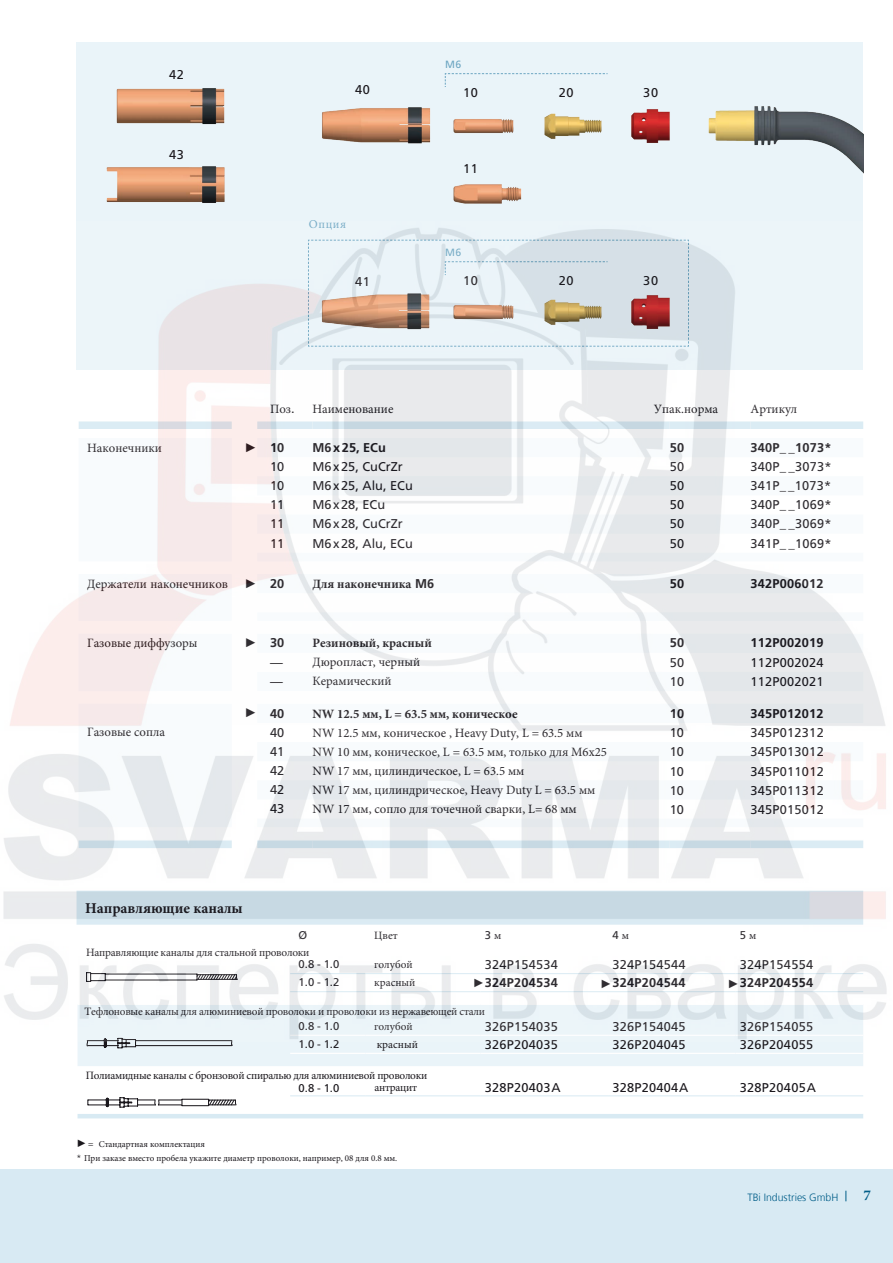
<style>
.page{position:relative;width:893px;height:1263px;background:#fff}
.page>*{position:absolute;margin:0;border:0;box-sizing:border-box;transform-origin:0 0}
.t1{font:700 15px "Minion Pro";color:#1a171c}
.t2{font:700 15px "Minion Pro";color:#005d88}
.t3{font:12.75px "Frutiger LT Std";letter-spacing:.02em;color:#1a171c}
.t4{font:12.75px "Minion Pro";color:#1a171c}
.t5{font:700 12.75px "Frutiger LT Std";letter-spacing:.02em;color:#1a171c}
.t6{font:700 12.75px "Minion Pro";color:#1a171c}
.t7{font:12.75px "Frutiger LT Std";color:#1a171c}
.t8{font:700 12.75px "Frutiger LT Std";color:#1a171c}
.t9{font:12px "Minion Pro";letter-spacing:.05em;color:#6da6c2}
.t10{font:11.25px "Minion Pro";letter-spacing:-.02em;color:#1a171c}
.t11{font:11.25px "Frutiger LT Std";color:#1a171c}
.t12{font:11.25px "Minion Pro";color:#1a171c}
.t13{font:300 10.5px "Frutiger";color:#005d88}
.t14{font:10.5px "Frutiger LT Std";color:#6da6c2}
.t15{font:9px/13.6px "Minion Pro";color:#1a171c}
.s1{font-family:"Frutiger LT Std"}
.s2{font-family:"Arial";font-weight:400}
.s3{font-family:"Minion Pro"}
.s4{font-family:"Arial";font-weight:400;font-size:12px}
.s5{font-family:"Times New Roman";font-size:10.5px}
.s6{font-family:"Frutiger";font-weight:300}
</style>
<div class="page">
<div style="left:0;top:1169px;width:893px;height:94px;background:#d8eaf3"></div>
<div style="left:77px;top:43px;width:786px;height:327px;background:#eaf4f9"></div>
<img style="left:453px;top:119px;width:61px;height:14px">
<img style="left:708px;top:106px;width:155px;height:67px">
<div style="left:78px;top:1041px;width:785px;height:25px;background:#eaf4f9"></div>
<hr style="left:78px;top:1114px;width:785px;height:4px;background:#d8eaf3">
<hr style="left:290px;top:1053px;width:76px;height:1px;background:#fff">
<hr style="left:366px;top:1053px;width:114px;height:1px;background:#fff">
<hr style="left:480px;top:1053px;width:128px;height:1px;background:#fff">
<hr style="left:608px;top:1053px;width:128px;height:1px;background:#fff">
<hr style="left:736px;top:1053px;width:127px;height:1px;background:#fff">
<hr style="left:290px;top:1095px;width:76px;height:1px;background:#d8eaf3">
<hr style="left:366px;top:1095px;width:114px;height:1px;background:#d8eaf3">
<hr style="left:480px;top:1095px;width:128px;height:1px;background:#d8eaf3">
<hr style="left:608px;top:1095px;width:128px;height:1px;background:#d8eaf3">
<hr style="left:736px;top:1095px;width:127px;height:1px;background:#d8eaf3">
<svg style="left:86px;top:1041px;width:147px;height:8px"></svg>
<svg style="left:87px;top:1097px;width:150px;height:11px"></svg>
<img style="left:453px;top:184px;width:69px;height:20px">
<img style="left:544px;top:113px;width:58px;height:26px">
<img style="left:631px;top:109px;width:39px;height:34px">
<img style="left:322px;top:107px;width:109px;height:37px">
<img style="left:116px;top:88px;width:109px;height:37px">
<img style="left:106px;top:166px;width:119px;height:37px">
<svg style="left:445px;top:73px;width:163px;height:14px"></svg>
<img style="left:3px;top:222px;width:884px;height:819px">
<p class="t3" style="left:169px;top:67px;width:16px">42</p>
<p class="t3" style="left:169px;top:147px;width:16px">43</p>
<p class="t14" style="left:445px;top:58px;width:18px">M6</p>
<p class="t3" style="left:355px;top:82px;width:16px">40</p>
<p class="t3" style="left:463px;top:85px;width:16px">10</p>
<p class="t3" style="left:559px;top:85px;width:16px">20</p>
<p class="t3" style="left:643px;top:85px;width:16px">30</p>
<p class="t3" style="left:463px;top:161px;width:16px">11</p>
<p class="t9" style="left:309px;top:216px;width:39px">Опция</p>
<p class="t14" style="left:445px;top:246px;width:18px">M6</p>
<p class="t3" style="left:355px;top:274px;width:16px">41</p>
<p class="t3" style="left:643px;top:273px;width:16px">30</p>
<p class="t3" style="left:559px;top:273px;width:16px">20</p>
<p class="t3" style="left:463px;top:273px;width:16px">10</p>
<p class="t4" style="left:270px;top:400px;width:26px">Поз<span class="s1">.</span></p>
<p class="t4" style="left:313px;top:400px;width:82px">Наименование</p>
<p class="t4" style="left:654px;top:400px;width:66px">Упак.норма</p>
<p class="t4" style="left:750px;top:400px;width:48px">Артикул</p>
<p class="t4" style="left:87px;top:439px;width:76px">Наконечники</p>
<p class="t5" style="left:245px;top:440px;width:41px"><span class="s2">►</span> 10</p>
<p class="t8" style="left:313px;top:440px;width:75px">M6x25, ECu</p>
<p class="t5" style="left:670px;top:440px;width:16px">50</p>
<p class="t5" style="left:750px;top:440px;width:82px">340P_ _1073*</p>
<p class="t3" style="left:270px;top:459px;width:16px">10</p>
<p class="t7" style="left:313px;top:459px;width:92px">M6x25, CuCrZr</p>
<p class="t3" style="left:670px;top:459px;width:16px">50</p>
<p class="t3" style="left:750px;top:459px;width:82px">340P_ _3073*</p>
<p class="t3" style="left:270px;top:478px;width:16px">10</p>
<p class="t7" style="left:313px;top:478px;width:102px">M6x25, Alu, ECu</p>
<p class="t3" style="left:670px;top:478px;width:16px">50</p>
<p class="t3" style="left:750px;top:478px;width:82px">341P_ _1073*</p>
<p class="t3" style="left:270px;top:497px;width:16px">11</p>
<p class="t7" style="left:313px;top:497px;width:74px">M6x28, ECu</p>
<p class="t3" style="left:670px;top:497px;width:16px">50</p>
<p class="t3" style="left:750px;top:497px;width:82px">340P_ _1069*</p>
<p class="t3" style="left:270px;top:516px;width:16px">11</p>
<p class="t7" style="left:313px;top:516px;width:92px">M6x28, CuCrZr</p>
<p class="t3" style="left:670px;top:516px;width:16px">50</p>
<p class="t3" style="left:750px;top:516px;width:82px">340P_ _3069*</p>
<p class="t3" style="left:270px;top:536px;width:16px">11</p>
<p class="t7" style="left:313px;top:536px;width:102px">M6x28, Alu, ECu</p>
<p class="t3" style="left:670px;top:536px;width:16px">50</p>
<p class="t3" style="left:750px;top:536px;width:82px">341P_ _1069*</p>
<p class="t4" style="left:87px;top:575px;width:142px">Держатели наконечников</p>
<p class="t5" style="left:245px;top:576px;width:41px"><span class="s2">►</span> 20</p>
<p class="t6" style="left:313px;top:575px;width:123px">Для наконечника <span class="s1">M6</span></p>
<p class="t5" style="left:670px;top:576px;width:16px">50</p>
<p class="t5" style="left:750px;top:576px;width:75px">342P006012</p>
<p class="t4" style="left:87px;top:634px;width:112px">Газовые диффузоры</p>
<p class="t5" style="left:245px;top:635px;width:41px"><span class="s2">►</span> 30</p>
<p class="t6" style="left:313px;top:634px;width:121px">Резиновый, красный</p>
<p class="t5" style="left:670px;top:635px;width:16px">50</p>
<p class="t5" style="left:750px;top:635px;width:75px">112P002019</p>
<p class="t4" style="left:270px;top:654px;width:152px"><span class="s1">—</span> Дюропласт, черный</p>
<p class="t3" style="left:670px;top:655px;width:16px">50</p>
<p class="t3" style="left:750px;top:655px;width:75px">112P002024</p>
<p class="t4" style="left:270px;top:673px;width:123px"><span class="s1">—</span> Керамический</p>
<p class="t3" style="left:670px;top:674px;width:16px">10</p>
<p class="t3" style="left:750px;top:674px;width:75px">112P002021</p>
<p class="t5" style="left:245px;top:706px;width:41px"><span class="s2">►</span> 40</p>
<p class="t6" style="left:313px;top:704px;width:207px">NW 12.5 мм, L = 63.5 мм, коническое</p>
<p class="t5" style="left:670px;top:706px;width:16px">10</p>
<p class="t5" style="left:750px;top:706px;width:75px">345P012012</p>
<p class="t4" style="left:87px;top:724px;width:79px">Газовые сопла</p>
<p class="t3" style="left:270px;top:725px;width:16px">40</p>
<p class="t4" style="left:313px;top:724px;width:271px">NW 12.5 мм, коническое , Heavy Duty, L = 63.5 мм</p>
<p class="t3" style="left:670px;top:725px;width:16px">10</p>
<p class="t3" style="left:750px;top:725px;width:75px">345P012312</p>
<p class="t3" style="left:270px;top:744px;width:16px">41</p>
<p class="t4" style="left:313px;top:743px;width:296px">NW 10 мм, коническое, L = 63.5 мм, только для M6x25</p>
<p class="t3" style="left:670px;top:744px;width:16px">10</p>
<p class="t3" style="left:750px;top:744px;width:75px">345P013012</p>
<p class="t3" style="left:270px;top:763px;width:16px">42</p>
<p class="t4" style="left:313px;top:762px;width:213px">NW 17 мм, цилиндическое, L = 63.5 мм</p>
<p class="t3" style="left:670px;top:764px;width:16px">10</p>
<p class="t3" style="left:751px;top:764px;width:75px">345P011012</p>
<p class="t3" style="left:270px;top:782px;width:16px">42</p>
<p class="t4" style="left:313px;top:781px;width:284px">NW 17 мм, цилиндрическое, Heavy Duty L = 63.5 мм</p>
<p class="t3" style="left:670px;top:783px;width:16px">10</p>
<p class="t3" style="left:751px;top:783px;width:75px">345P011312</p>
<p class="t3" style="left:270px;top:801px;width:16px">43</p>
<p class="t4" style="left:313px;top:800px;width:266px">NW 17 мм, сопло для точечной сварки, L= 68 мм</p>
<p class="t3" style="left:670px;top:802px;width:16px">10</p>
<p class="t3" style="left:751px;top:802px;width:75px">345P015012</p>
<p class="t1" style="left:85px;top:897px;width:159px">Направляющие каналы</p>
<p class="t11" style="left:299px;top:928px;width:10px">Ø</p>
<p class="t10" style="left:374px;top:927px;width:25px">Цвет</p>
<p class="t11" style="left:485px;top:928px;width:18px">3 <span class="s3">м</span></p>
<p class="t11" style="left:612px;top:928px;width:18px">4 <span class="s3">м</span></p>
<p class="t11" style="left:740px;top:928px;width:18px">5 <span class="s3">м</span></p>
<p class="t10" style="left:86px;top:945px;width:225px">Направляющие каналы для стальной проволоки</p>
<p class="t11" style="left:299px;top:958px;width:42px">0.8 - 1.0</p>
<p class="t3" style="left:485px;top:957px;width:75px">324P154534</p>
<p class="t3" style="left:612px;top:957px;width:75px">324P154544</p>
<p class="t3" style="left:740px;top:957px;width:75px">324P154554</p>
<p class="t11" style="left:299px;top:976px;width:42px">1.0 - 1.2</p>
<p class="t5" style="left:473px;top:975px;width:87px"><span class="s4">►</span>324P204534</p>
<p class="t5" style="left:600px;top:975px;width:87px"><span class="s4">►</span>324P204544</p>
<p class="t5" style="left:728px;top:975px;width:87px"><span class="s4">►</span>324P204554</p>
<p class="t10" style="left:84px;top:1004px;width:402px">Тефлоновые каналы для алюминиевой проволоки и проволоки из нержавеющей стали</p>
<p class="t11" style="left:299px;top:1019px;width:42px">0.8 - 1.0</p>
<p class="t12" style="left:374px;top:1018px;width:40px">голубой</p>
<p class="t3" style="left:485px;top:1019px;width:75px">326P154035</p>
<p class="t3" style="left:612px;top:1019px;width:75px">326P154045</p>
<p class="t3" style="left:740px;top:1019px;width:75px">326P154055</p>
<p class="t11" style="left:299px;top:1037px;width:42px">1.0 - 1.2</p>
<p class="t3" style="left:485px;top:1037px;width:75px">326P204035</p>
<p class="t3" style="left:612px;top:1037px;width:75px">326P204045</p>
<p class="t3" style="left:740px;top:1037px;width:75px">326P204055</p>
<p class="t10" style="left:86px;top:1067px;width:343px">Полиамидные каналы с бронзовой спиралью для алюминиевой проволоки</p>
<p class="t11" style="left:299px;top:1081px;width:42px">0.8 - 1.0</p>
<p class="t10" style="left:374px;top:1080px;width:44px">антрацит</p>
<p class="t3" style="left:485px;top:1080px;width:78px">328P20403A</p>
<p class="t3" style="left:612px;top:1080px;width:78px">328P20404A</p>
<p class="t3" style="left:740px;top:1080px;width:78px">328P20405A</p>
<p class="t15" style="left:77px;top:1137px;width:322px"><span class="s5">►</span><span class="s6">=</span> Стандартная комплектация<br><span class="s6">*</span> При заказе вместо пробела укажите диаметр проволоки, например, 08 для 0.8 мм.</p>
<p class="t13" style="left:747px;top:1192px;width:93px">TBi Industries GmbH</p>
<p class="t2" style="left:863px;top:1184px;width:9px">7</p>
</div>
